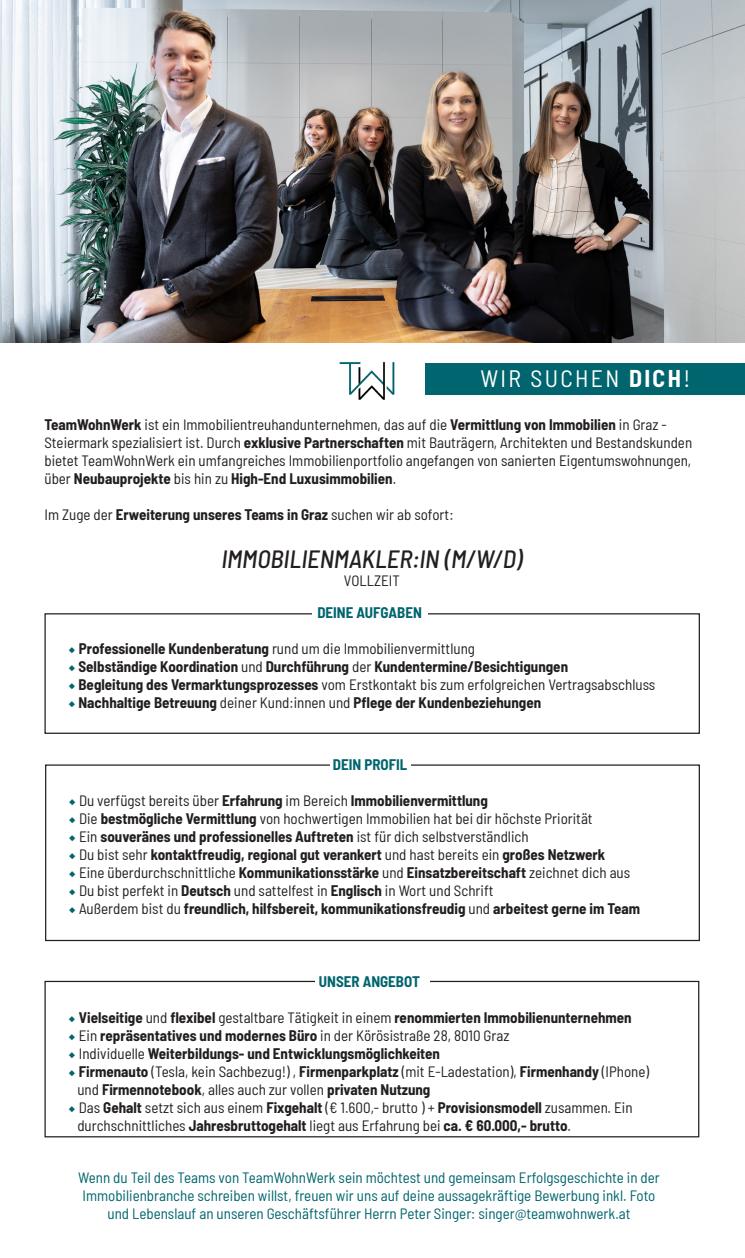
<style>
.page{position:relative;width:745px;height:1258px;background:#fff}
.page>*{position:absolute;margin:0;border:0;box-sizing:border-box;transform-origin:0 0}
.t1{font:italic 500 semi-condensed 25px "Barlow";color:#231f20}
.t2{font:semi-condensed 23.75px "Barlow";letter-spacing:.1em;color:#fff}
.t3{font:semi-condensed 15px/18px "Barlow";color:#231f20}
.t4{font:700 semi-condensed 15px "Barlow";color:#231f20}
.t5{font:semi-condensed 15px/18px "Barlow";color:#00656e;text-align:center}
.t6{font:700 semi-condensed 15px "Barlow";color:#00656e}
.s1{font-weight:700}
.s2{font-weight:400}
.s3{font-family:"Minion Pro";font-stretch:normal;color:#00656e}
.s4{font-family:"Minion Pro";font-weight:400;font-stretch:normal;color:#00656e}
</style>
<div class="page">
<div style="left:425px;top:363px;width:319px;height:31px;background:#00656e"></div>
<div style="left:44px;top:613px;width:655px;height:121px;border:1px solid #231f20"></div>
<div style="left:311px;top:603px;width:116px;height:20px;background:#fff"></div>
<div style="left:45px;top:764px;width:654px;height:177px;border:1px solid #231f20"></div>
<div style="left:330px;top:760px;width:80px;height:10px;background:#fff"></div>
<div style="left:44px;top:981px;width:655px;height:156px;border:1px solid #231f20"></div>
<div style="left:315px;top:978px;width:114px;height:8px;background:#fff"></div>
<img style="left:339px;top:362px;width:56px;height:38px">
<img style="left:0;top:0;width:744px;height:342px">
<p class="t2" style="left:480px;top:361px;width:211px">WIR SUCHEN <span class="s1">DICH</span>!</p>
<p class="t3" style="left:44px;top:415px;width:648px"><span class="s1">TeamWohnWerk</span> ist ein Immobilientreuhandunternehmen, das auf die <span class="s1">Vermittlung von Immobilien</span> in Graz - Steiermark spezialisiert ist. Durch <span class="s1">exklusive Partnerschaften</span> mit Bauträgern, Architekten und Bestandskunden bietet TeamWohnWerk ein umfangreiches Immobilienportfolio angefangen von sanierten Eigentumswohnungen, über <span class="s1">Neubauprojekte</span> bis hin zu <span class="s1">High-End Luxusimmobilien</span>.</p>
<p class="t4" style="left:44px;top:504px;width:410px"><span class="s2">Im Zuge der</span> Erweiterung unseres Teams in Graz <span class="s2">suchen wir ab sofort:</span></p>
<p class="t1" style="left:221px;top:541px;width:302px">IMMOBILIENMAKLER:IN (M/W/D)</p>
<p class="t3" style="left:344px;top:571px;width:57px">VOLLZEIT</p>
<p class="t6" style="left:317px;top:602px;width:106px">DEINE AUFGABEN</p>
<p class="t3" style="left:68px;top:639px;width:408px"><span class="s3">◆</span> <span class="s1">Professionelle Kundenberatung</span> rund um die Immobilienvermittlung</p>
<p class="t4" style="left:68px;top:656px;width:501px"><span class="s4">◆</span> Selbständige Koordination <span class="s2">und</span> Durchführung <span class="s2">der</span> Kundentermine/Besichtigungen</p>
<p class="t3" style="left:68px;top:675px;width:588px"><span class="s3">◆</span> <span class="s1">Begleitung des Vermarktungsprozesses</span> vom Erstkontakt bis zum erfolgreichen Vertragsabschluss</p>
<p class="t4" style="left:68px;top:692px;width:474px"><span class="s4">◆</span> Nachhaltige Betreuung <span class="s2">deiner Kund:innen und</span> Pflege der Kundenbeziehungen</p>
<p class="t6" style="left:333px;top:754px;width:76px">DEIN PROFIL</p>
<p class="t3" style="left:69px;top:791px;width:420px"><span class="s3">◆</span> Du verfügst bereits über <span class="s1">Erfahrung</span> im Bereich <span class="s1">Immobilienvermittlung</span></p>
<p class="t3" style="left:69px;top:809px;width:525px"><span class="s3">◆</span> Die <span class="s1">bestmögliche Vermittlung</span> von hochwertigen Immobilien hat bei dir höchste Priorität</p>
<p class="t4" style="left:69px;top:826px;width:461px"><span class="s4">◆</span> <span class="s2">Ein</span> souveränes und professionelles Auftreten <span class="s2">ist für dich selbstverständlich</span></p>
<p class="t4" style="left:69px;top:844px;width:537px"><span class="s4">◆</span> <span class="s2">Du bist sehr</span> kontaktfreudig, regional gut verankert <span class="s2">und hast bereits ein</span> großes Netzwerk</p>
<p class="t3" style="left:69px;top:863px;width:562px"><span class="s3">◆</span> Eine überdurchschnittliche <span class="s1">Kommunikationsstärke</span> und <span class="s1">Einsatzbereitschaft</span> zeichnet dich aus</p>
<p class="t3" style="left:69px;top:881px;width:426px"><span class="s3">◆</span> Du bist perfekt in <span class="s1">Deutsch</span> und sattelfest in <span class="s1">Englisch</span> in Wort und Schrift</p>
<p class="t4" style="left:69px;top:898px;width:572px"><span class="s4">◆</span> <span class="s2">Außerdem bist du</span> freundlich, hilfsbereit, kommunikationsfreudig <span class="s2">und</span> arbeitest gerne im Team</p>
<p class="t6" style="left:319px;top:970px;width:103px">UNSER ANGEBOT</p>
<p class="t4" style="left:68px;top:1006px;width:564px"><span class="s4">◆</span> Vielseitige <span class="s2">und</span> flexibel <span class="s2">gestaltbare Tätigkeit in einem</span> renommierten Immobilienunternehmen</p>
<p class="t3" style="left:68px;top:1025px;width:442px"><span class="s3">◆</span> Ein <span class="s1">repräsentatives und modernes Büro</span> in der Körösistraße 28, 8010 Graz</p>
<p class="t4" style="left:68px;top:1042px;width:373px"><span class="s4">◆</span> <span class="s2">Individuelle</span> Weiterbildungs- und Entwicklungsmöglichkeiten</p>
<p class="t3" style="left:68px;top:1061px;width:582px"><span class="s3">◆</span> <span class="s1">Firmenauto</span> (Tesla, kein Sachbezug!) , <span class="s1">Firmenparkplatz</span> (mit E-Ladestation), <span class="s1">Firmenhandy</span> (IPhone)</p>
<p class="t4" style="left:77px;top:1078px;width:354px"><span class="s2">und</span> Firmennotebook<span class="s2">, alles auch zur vollen</span> privaten Nutzung</p>
<p class="t3" style="left:68px;top:1097px;width:565px"><span class="s3">◆</span> Das <span class="s1">Gehalt</span> setzt sich aus einem <span class="s1">Fixgehalt</span> (€ 1.600,- brutto ) + <span class="s1">Provisionsmodell</span> zusammen. Ein</p>
<p class="t3" style="left:77px;top:1115px;width:495px">durchschnittliches <span class="s1">Jahresbruttogehalt</span> liegt aus Erfahrung bei <span class="s1">ca. € 60.000,- brutto</span>.</p>
<p class="t5" style="left:78px;top:1167px;width:583px">Wenn du Teil des Teams von TeamWohnWerk sein möchtest und gemeinsam Erfolgsgeschichte in der<br>Immobilienbranche schreiben willst, freuen wir uns auf deine aussagekräftige Bewerbung inkl. Foto und Lebenslauf an unseren Geschäftsführer Herrn Peter Singer: singer@teamwohnwerk.at</p>
</div>
